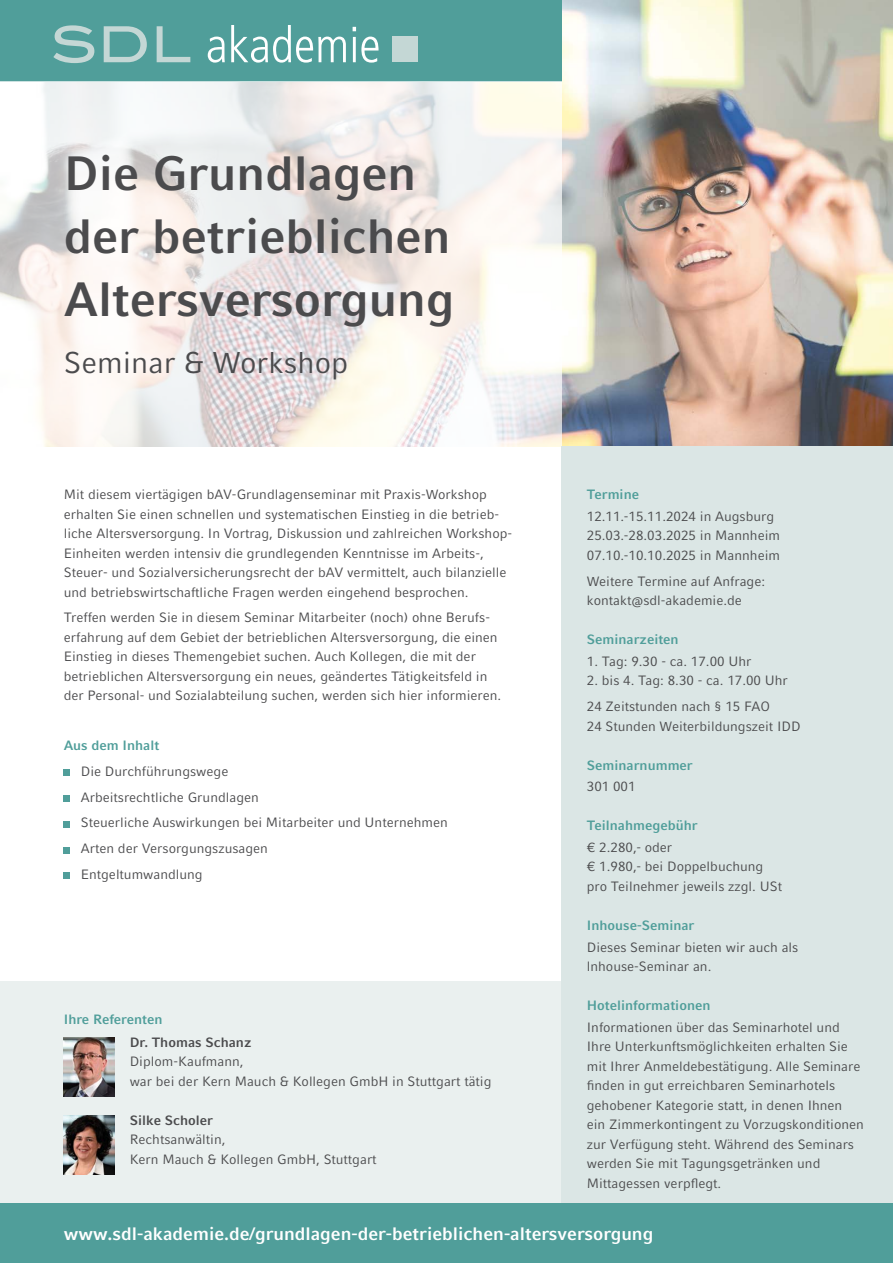
<style>
.page{position:relative;width:893px;height:1263px;background:#fff}
.page>*{position:absolute;margin:0;border:0;box-sizing:border-box;transform-origin:0 0}
.t1{font:700 48px/63px "Compatil Fact LT Pro";color:#4b4b4d}
.t2{font:30px "Compatil Fact LT Pro";color:#4b4b4d}
.t3{font:700 18px "Compatil Fact LT Pro";color:#fff}
.t4{font:13.5px/19.5px "Compatil Fact LT Pro";color:#4b4b4d}
.t5{font:700 13.5px "Compatil Fact LT Pro";color:#509e9a}
.s1{font-weight:700}
</style>
<div class="page">
<div style="left:0;top:981px;width:561px;height:222px;background:#eaf0ef"></div>
<img style="left:561px;top:0;width:332px;height:446px">
<div style="left:0;top:0;width:561px;height:81px;background:#509e9a"></div>
<svg style="left:53px;top:25px;width:137px;height:38px"></svg>
<svg style="left:208px;top:25px;width:171px;height:38px"></svg>
<div style="left:393px;top:37px;width:25px;height:25px;background:#c4d7d5"></div>
<svg style="left:0;top:81px;width:561px;height:365px"></svg>
<div style="left:561px;top:446px;width:332px;height:817px;background:#dbe6e5"></div>
<div style="left:0;top:1203px;width:893px;height:60px;background:#509e9a"></div>
<div style="left:64px;top:769px;width:6px;height:7px;background:#509e9a"></div>
<svg style="left:64px;top:795px;width:6px;height:6px"></svg>
<svg style="left:64px;top:821px;width:6px;height:6px"></svg>
<svg style="left:64px;top:847px;width:6px;height:6px"></svg>
<svg style="left:64px;top:873px;width:6px;height:6px"></svg>
<img style="left:64px;top:1037px;width:51px;height:60px">
<img style="left:64px;top:1115px;width:51px;height:60px">
<p class="t1" style="left:64px;top:142px;width:392px">Die Grundlagen der betrieblichen<br>Altersversorgung</p>
<p class="t2" style="left:64px;top:345px;width:286px">Seminar &amp; Workshop</p>
<p class="t5" style="left:587px;top:486px;width:54px">Termine</p>
<p class="t4" style="left:587px;top:506px;width:189px">12.11.-15.11.2024 in Augsburg</p>
<p class="t4" style="left:587px;top:526px;width:195px">25.03.-28.03.2025 in Mannheim</p>
<p class="t4" style="left:587px;top:545px;width:195px">07.10.-10.10.2025 in Mannheim</p>
<p class="t4" style="left:587px;top:571px;width:180px">Weitere Termine auf Anfrage: kontakt@sdl-akademie.de</p>
<p class="t5" style="left:587px;top:631px;width:93px">Seminarzeiten</p>
<p class="t4" style="left:587px;top:651px;width:166px">1. Tag: 9.30 - ca. 17.00 Uhr</p>
<p class="t4" style="left:587px;top:671px;width:203px">2. bis 4. Tag: 8.30 - ca. 17.00 Uhr</p>
<p class="t4" style="left:587px;top:697px;width:215px">24 Zeitstunden nach § 15 FAO<br>24 Stunden Weiterbildungszeit IDD</p>
<p class="t5" style="left:587px;top:757px;width:107px">Seminarnummer</p>
<p class="t4" style="left:587px;top:777px;width:50px">301 001</p>
<p class="t5" style="left:587px;top:818px;width:112px">Teilnahmegebühr</p>
<p class="t4" style="left:587px;top:837px;width:197px">€ 2.280,- oder<br>€ 1.980,- bei Doppelbuchung pro Teilnehmer jeweils zzgl. USt</p>
<p class="t5" style="left:587px;top:917px;width:109px">Inhouse-Seminar</p>
<p class="t4" style="left:587px;top:937px;width:213px">Dieses Seminar bieten wir auch als lnhouse-Seminar an.</p>
<p class="t5" style="left:587px;top:997px;width:125px">Hotelinformationen</p>
<p class="t4" style="left:587px;top:1017px;width:279px">Informationen über das Seminarhotel und Ihre Unterkunftsmöglichkeiten erhalten Sie mit Ihrer Anmeldebestätigung. Alle Seminare finden in gut erreichbaren Seminarhotels gehobener Kategorie statt, in denen Ihnen ein Zimmerkontingent zu Vorzugskonditionen zur Verfügung steht. Während des Seminars werden Sie mit Tagungsgetränken und Mittagessen verpflegt.</p>
<p class="t3" style="left:64px;top:1223px;width:591px">www.sdl-akademie.de/grundlagen-der-betrieblichen-altersversorgung</p>
<p class="t4" style="left:64px;top:485px;width:450px">Mit diesem viertägigen bAV-Grundlagenseminar mit Praxis-Workshop erhalten Sie einen schnellen und systematischen Einstieg in die betrieb&shy;liche Altersversorgung. In Vortrag, Diskussion und zahlreichen Workshop-Einheiten werden intensiv die grundlegenden Kenntnisse im Arbeits-, Steuer- und Sozialversicherungsrecht der bAV vermittelt, auch bilanzielle und betriebswirtschaftliche Fragen werden eingehend besprochen.</p>
<p class="t4" style="left:64px;top:608px;width:439px">Treffen werden Sie in diesem Seminar Mitarbeiter (noch) ohne Berufs&shy;erfahrung auf dem Gebiet der betrieblichen Altersversorgung, die einen Einstieg in dieses Themengebiet suchen. Auch Kollegen, die mit der betrieblichen Altersversorgung ein neues, geändertes Tätigkeitsfeld in der Personal- und Sozialabteilung suchen, werden sich hier informieren.</p>
<p class="t5" style="left:64px;top:737px;width:97px">Aus dem Inhalt</p>
<p class="t4" style="left:81px;top:761px;width:149px">Die Durchführungswege</p>
<p class="t4" style="left:81px;top:787px;width:180px">Arbeitsrechtliche Grundlagen</p>
<p class="t4" style="left:81px;top:813px;width:369px">Steuerliche Auswirkungen bei Mitarbeiter und Unternehmen</p>
<p class="t4" style="left:81px;top:839px;width:189px">Arten der Versorgungszusagen</p>
<p class="t4" style="left:81px;top:865px;width:123px">Entgeltumwandlung</p>
<p class="t5" style="left:64px;top:1011px;width:100px">Ihre Referenten</p>
<p class="t4" style="left:130px;top:1032px;width:363px"><span class="s1">Dr. Thomas Schanz<br></span>Diplom-Kaufmann,<br>war bei der Kern Mauch &amp; Kollegen GmbH in Stuttgart tätig</p>
<p class="t4" style="left:130px;top:1110px;width:248px"><span class="s1">Silke Scholer<br></span>Rechtsanwältin,<br>Kern Mauch &amp; Kollegen GmbH, Stuttgart</p>
</div>
